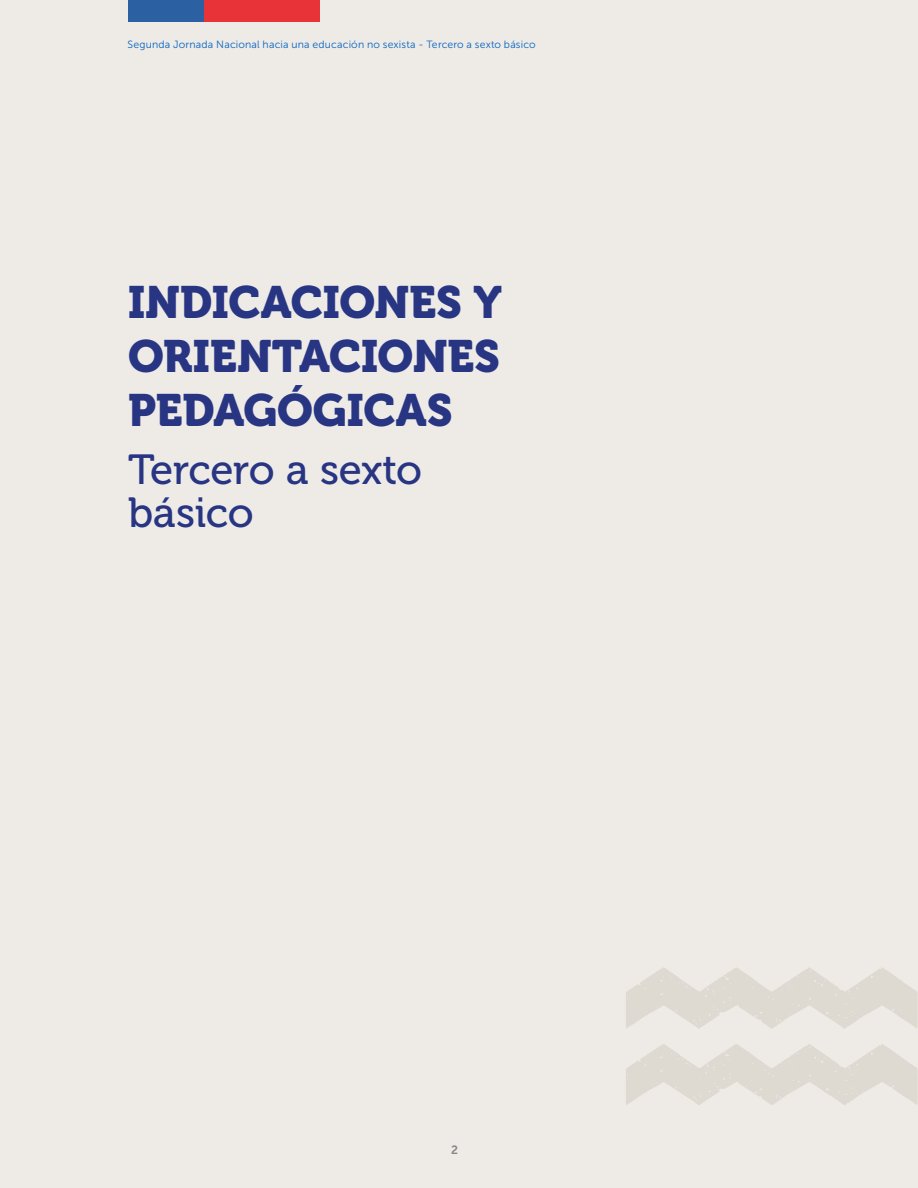
<style>
.page{position:relative;width:918px;height:1188px;background:#eeebe7}
.page>*{position:absolute;margin:0;border:0;box-sizing:border-box;transform-origin:0 0}
.t1{font:45px/54px "Museo 900";letter-spacing:-.005em;color:#283583;text-align:justify}
.t2{font:42px/43.5px "Museo 500";letter-spacing:-.01em;color:#283583}
.t3{font:12px "Museo Sans 700";color:#878787}
.t4{font:10.5px "Museo Sans 300";letter-spacing:.015em;color:#0563c1}
</style>
<div class="page">
<svg style="left:626px;top:1044px;width:292px;height:61px"></svg>
<svg style="left:626px;top:967px;width:292px;height:62px"></svg>
<div style="left:128px;top:0;width:80px;height:21px;background:#2b61a3"></div>
<div style="left:205px;top:0;width:115px;height:21px;background:#e83338"></div>
<p class="t4" style="left:128px;top:39px;width:410px">Segunda Jornada Nacional hacia una educación no sexista - Tercero a sexto básico</p>
<h1 class="t1" style="left:128px;top:276px;width:376px">INDICACIONES Y ORIENTACIONES PEDAGÓGICAS</h1>
<h2 class="t2" style="left:128px;top:448px;width:295px">Tercero a sexto básico</h2>
<p class="t3" style="left:451px;top:1143px;width:8px">2</p>
</div>
